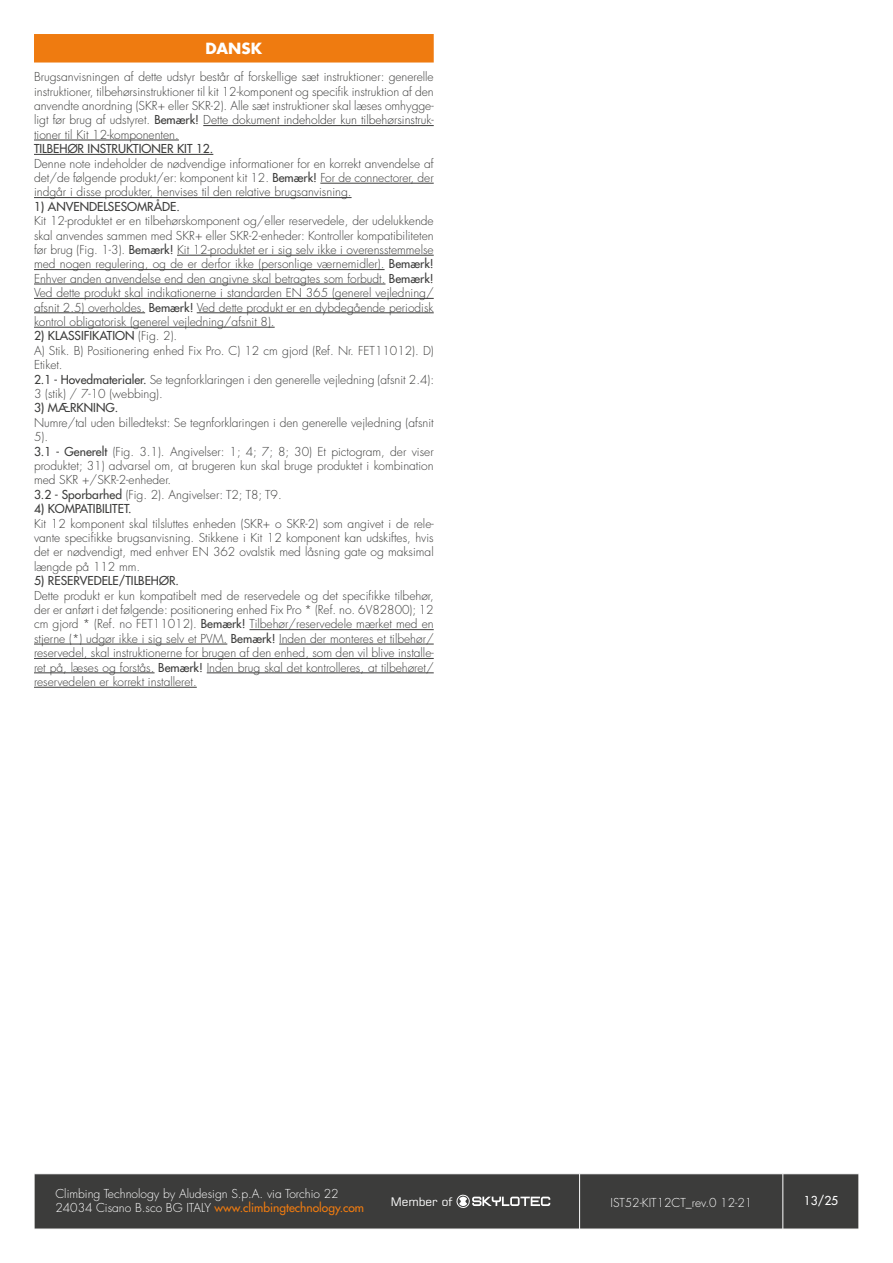
<style>
.page{position:relative;width:893px;height:1263px;background:#fff}
.page>*{position:absolute;margin:0;border:0;box-sizing:border-box;transform-origin:0 0}
.t1{font:700 15px "Futura LTW1 G";color:#fff}
.t2{font:300 12px/14.4px "Futura LTW1 G";color:#3c3c3b;text-align:justify}
.t3{font:300 12px/14.4px "Futura LTW1 G";color:#fff}
.t4{font:500 12px "Futura LTW1 G";color:#3c3c3b}
.t5{font:500 12px "Futura LTW1 G";color:#fff}
.t6{font:11.7px "Square 721 BT";color:#fff}
.s1{font-weight:500}
.s2{font-weight:500;color:#ef7b10}
</style>
<div class="page">
<div style="left:35px;top:1174px;width:824px;height:55px;background:#3c3c3b"></div>
<hr style="left:579px;top:1174px;width:1px;height:55px;background:#fff">
<hr style="left:782px;top:1174px;width:1px;height:55px;background:#fff">
<svg style="left:456px;top:1194px;width:94px;height:15px"></svg>
<div style="left:34px;top:34px;width:400px;height:29px;background:#ef7b10"></div>
<hr style="left:203px;top:125px;width:231px;height:1px;background:#3c3c3b">
<hr style="left:34px;top:140px;width:145px;height:1px;background:#3c3c3b">
<hr style="left:34px;top:154px;width:179px;height:1px;background:#3c3c3b">
<hr style="left:320px;top:183px;width:114px;height:1px;background:#3c3c3b">
<hr style="left:34px;top:197px;width:318px;height:1px;background:#3c3c3b">
<hr style="left:177px;top:255px;width:257px;height:1px;background:#3c3c3b">
<hr style="left:34px;top:269px;width:351px;height:1px;background:#3c3c3b">
<hr style="left:34px;top:284px;width:351px;height:1px;background:#3c3c3b">
<hr style="left:34px;top:298px;width:400px;height:1px;background:#3c3c3b">
<hr style="left:34px;top:313px;width:111px;height:1px;background:#3c3c3b">
<hr style="left:197px;top:313px;width:237px;height:1px;background:#3c3c3b">
<hr style="left:34px;top:327px;width:241px;height:1px;background:#3c3c3b">
<hr style="left:249px;top:629px;width:185px;height:1px;background:#3c3c3b">
<hr style="left:34px;top:644px;width:193px;height:1px;background:#3c3c3b">
<hr style="left:279px;top:644px;width:155px;height:1px;background:#3c3c3b">
<hr style="left:34px;top:658px;width:400px;height:1px;background:#3c3c3b">
<hr style="left:34px;top:673px;width:121px;height:1px;background:#3c3c3b">
<hr style="left:207px;top:673px;width:227px;height:1px;background:#3c3c3b">
<hr style="left:34px;top:687px;width:163px;height:1px;background:#3c3c3b">
<p class="t1" style="left:206px;top:35px;width:58px">DANSK</p>
<p class="t2" style="left:34px;top:69px;width:401px">Brugsanvisningen af dette udstyr består af forskellige sæt instruktioner: generelle instruktioner, tilbehørsinstruktioner til kit 12-komponent og specifik instruktion af den anvendte anordning (SKR+ eller SKR-2). Alle sæt instruktioner skal læses omhygge&shy;ligt før brug af udstyret. <span class="s1">Bemærk!</span> Dette dokument indeholder kun tilbehørsinstruk&shy;tioner til Kit 12-komponenten.</p>
<p class="t4" style="left:34px;top:139px;width:181px">TILBEHØR INSTRUKTIONER KIT 12.</p>
<p class="t2" style="left:34px;top:155px;width:401px">Denne note indeholder de nødvendige informationer for en korrekt anvendelse af det/de følgende produkt/er: komponent kit 12. <span class="s1">Bemærk!</span> For de connectorer, der indgår i disse produkter, henvises til den relative brugsanvisning.</p>
<p class="t4" style="left:34px;top:196px;width:147px">1) ANVENDELSESOMRÅDE.</p>
<p class="t2" style="left:34px;top:213px;width:401px">Kit 12-produktet er en tilbehørskomponent og/eller reservedele, der udelukkende skal anvendes sammen med SKR+ eller SKR-2-enheder: Kontroller kompatibiliteten før brug (Fig. 1-3). <span class="s1">Bemærk!</span> Kit 12-produktet er i sig selv ikke i overensstemmelse med nogen regulering, og de er derfor ikke (personlige værnemidler). <span class="s1">Bemærk!<br></span>Enhver anden anvendelse end den angivne skal betragtes som forbudt. <span class="s1">Bemærk!<br></span>Ved dette produkt skal indikationerne i standarden EN 365 (generel vejledning/ afsnit 2.5) overholdes. <span class="s1">Bemærk!</span> Ved dette produkt er en dybdegående periodisk kontrol obligatorisk (generel vejledning/afsnit 8).</p>
<p class="t2" style="left:34px;top:328px;width:402px;text-align:left"><span class="s1">2) KLASSIFIKATION</span> (Fig. 2).<br>A) Stik. B) Positionering enhed Fix Pro. C) 12 cm gjord (Ref. Nr. FET11012). D)<br>Etiket.<br><span class="s1">2.1 - Hovedmaterialer.</span> Se tegnforklaringen i den generelle vejledning (afsnit 2.4):<br>3 (stik) / 7-10 (webbing).</p>
<p class="t4" style="left:34px;top:398px;width:86px">3) MÆRKNING.</p>
<p class="t2" style="left:34px;top:414px;width:401px;text-align:left">Numre/tal uden billedtekst: Se tegnforklaringen i den generelle vejledning (afsnit 5).<br><span class="s1">3.1 - Generelt</span> (Fig. 3.1). Angivelser: 1; 4; 7; 8; 30) Et pictogram, der viser produktet; 31) advarsel om, at brugeren kun skal bruge produktet i kombination med SKR +/SKR-2-enheder.<br><span class="s1">3.2 - Sporbarhed</span> (Fig. 2). Angivelser: T2; T8; T9.</p>
<p class="t4" style="left:34px;top:499px;width:99px">4) KOMPATIBILITET.</p>
<p class="t2" style="left:34px;top:515px;width:401px">Kit 12 komponent skal tilsluttes enheden (SKR+ o SKR-2) som angivet i de rele&shy;vante specifikke brugsanvisning. Stikkene i Kit 12 komponent kan udskiftes, hvis det er nødvendigt, med enhver EN 362 ovalstik med låsning gate og maksimal længde på 112 mm.</p>
<p class="t4" style="left:34px;top:571px;width:146px">5) RESERVEDELE/TILBEHØR.</p>
<p class="t2" style="left:34px;top:587px;width:401px">Dette produkt er kun kompatibelt med de reservedele og det specifikke tilbehør, der er anført i det følgende: positionering enhed Fix Pro * (Ref. no. 6V82800); 12 cm gjord * (Ref. no FET11012). <span class="s1">Bemærk!</span> Tilbehør/reservedele mærket med en stjerne (*) udgør ikke i sig selv et PVM. <span class="s1">Bemærk!</span> Inden der monteres et tilbehør/ reservedel, skal instruktionerne for brugen af den enhed, som den vil blive installe&shy;ret på, læses og forstås. <span class="s1">Bemærk!</span> Inden brug skal det kontrolleres, at tilbehøret/ reservedelen er korrekt installeret.</p>
<p class="t3" style="left:55px;top:1185px;width:310px">Climbing Technology by Aludesign S.p.A. via Torchio 22<br>24034 Cisano B.sco BG ITALY <span class="s2">www.climbingtechnology.com</span></p>
<p class="t6" style="left:391px;top:1194px;width:63px">Member of</p>
<p class="t3" style="left:611px;top:1194px;width:143px">IST52-KIT12CT_rev.0 12-21</p>
<p class="t5" style="left:804px;top:1191px;width:36px">13/25</p>
</div>
